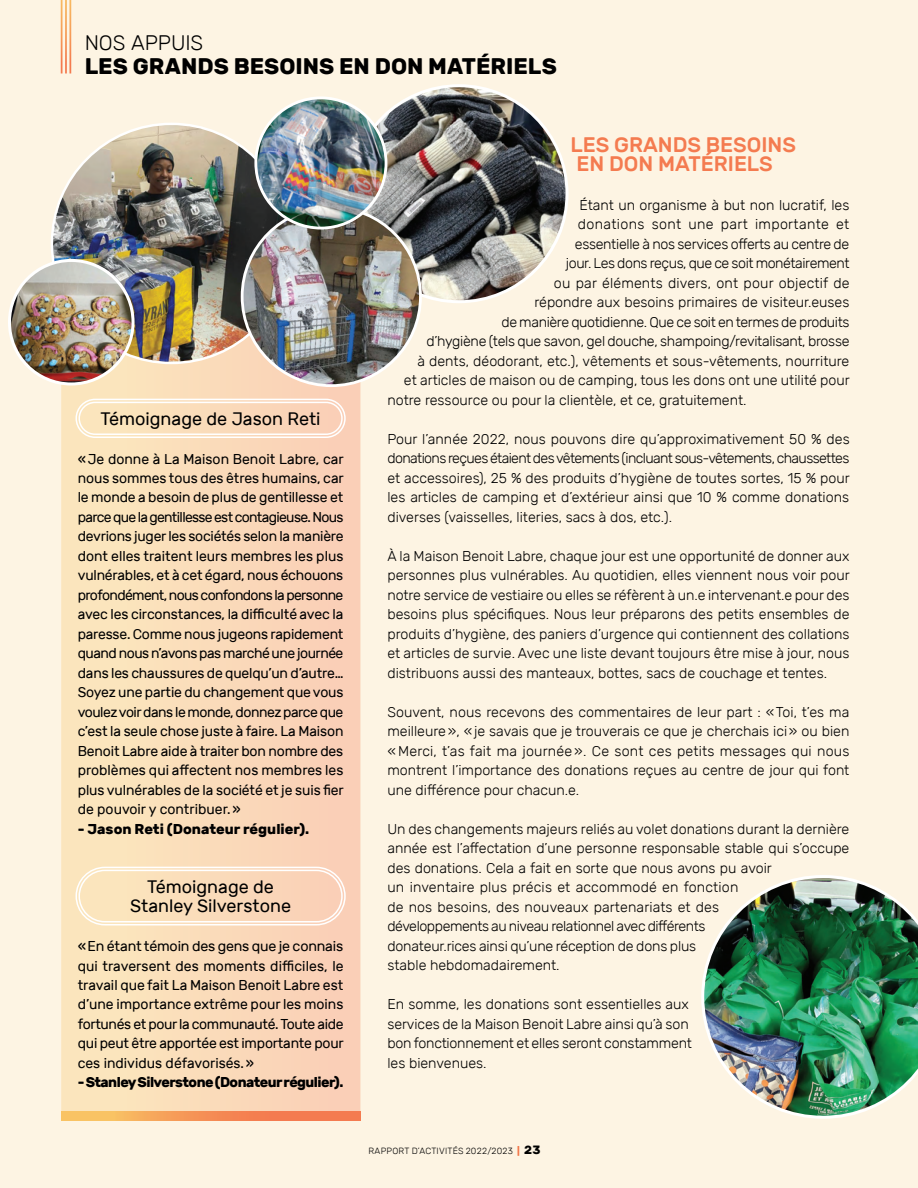
<style>
.page{position:relative;width:918px;height:1188px;background:#fdf4e3}
.page>*{position:absolute;margin:0;border:0;box-sizing:border-box;transform-origin:0 0}
.t1{font:700 22.5px "Rubik";color:#000}
.t2{font:500 21px/19.5px "Rubik";color:#f47b50}
.t3{font:300 21px "Rubik";color:#000}
.t4{font:18px/19.5px "Rubik";color:#000;text-align:center}
.t5{font:300 14.25px/19.5px "Rubik";color:#000;text-align:justify}
.t6{font:14.25px/19.5px "Rubik";letter-spacing:-.005em;color:#000;text-align:justify}
.t7{font:300 14.25px "Rubik";letter-spacing:-.02em;color:#000}
.t8{font:300 14.25px "Rubik";letter-spacing:-.025em;color:#000}
.t9{font:300 14.25px "Rubik";letter-spacing:-.03em;color:#000}
.t10{font:700 14.25px "Rubik";letter-spacing:-.04em;color:#000}
.t11{font:300 14.25px "Rubik";letter-spacing:.025em;color:#000}
.t12{font:700 14.25px "Rubik";color:#000}
.t13{font:300 9px "Rubik";letter-spacing:.02em;color:#000}
.s1{font-weight:700;color:#f47b50}
.s2{font-weight:700;font-size:12px}
</style>
<div class="page">
<div style="left:61px;top:207px;width:299px;height:913px;background:#fadaba;border-radius:7px"></div>
<hr style="left:69px;top:0;width:2px;height:74px;background:#fff">
<hr style="left:65px;top:0;width:2px;height:74px;background:#fff">
<hr style="left:61px;top:0;width:2px;height:74px;background:#fff">
<div style="left:75px;top:399px;width:271px;height:39px;border:1px solid #fff;border-radius:19px"></div>
<div style="left:78px;top:402px;width:265px;height:33px;border:1px solid #fff;border-radius:16px"></div>
<div style="left:75px;top:867px;width:271px;height:58px;border:1px solid #fff;border-radius:29px"></div>
<div style="left:78px;top:870px;width:265px;height:52px;border:1px solid #fff;border-radius:26px"></div>
<img style="left:351px;top:86px;width:216px;height:216px;border-radius:108px">
<img style="left:52px;top:124px;width:239px;height:239px;border-radius:120px">
<img style="left:701px;top:875px;width:217px;height:244px">
<img style="left:242px;top:207px;width:178px;height:179px;border-radius:89px">
<img style="left:9px;top:260px;width:124px;height:124px;border-radius:62px">
<div style="left:8px;top:259px;width:127px;height:127px;border:3px solid #fff;border-radius:50%"></div>
<img style="left:256px;top:98px;width:130px;height:130px;border-radius:65px">
<div style="left:254px;top:96px;width:133px;height:133px;border:3px solid #fff;border-radius:50%"></div>
<svg style="left:61px;top:1112px;width:299px;height:8px;background:#f59657"></svg>
<h2 class="t3" style="left:85px;top:30px;width:120px">NOS APPUIS</h2>
<h1 class="t1" style="left:85px;top:52px;width:474px">LES GRANDS BESOINS EN DON MATÉRIELS</h1>
<p class="t4" style="left:101px;top:409px;width:222px">Témoignage de Jason Reti</p>
<p class="t6" style="left:78px;top:449px;width:268px">«Je donne à La Maison Benoit Labre, car nous sommes tous des êtres humains, car le monde a besoin de plus de gentillesse et parce que la gentillesse est contagieuse. Nous devrions juger les sociétés selon la manière dont elles traitent leurs membres les plus vulnérables, et à cet égard, nous échouons profondément, nous confondons la personne avec les circonstances, la difficulté avec la paresse. Comme nous jugeons rapidement quand nous n’avons pas marché une journée dans les chaussures de quelqu’un d’autre… Soyez une partie du changement que vous voulez voir dans le monde, donnez parce que c’est la seule chose juste à faire. La Maison Benoit Labre aide à traiter bon nombre des problèmes qui affectent nos membres les plus vulnérables de la société et je suis fier de pouvoir y contribuer.»</p>
<p class="t12" style="left:78px;top:821px;width:233px">- Jason Reti (Donateur régulier).</p>
<p class="t4" style="left:130px;top:877px;width:163px">Témoignage de<br>Stanley Silverstone</p>
<p class="t6" style="left:78px;top:937px;width:268px">«En étant témoin des gens que je connais qui traversent des moments difficiles, le travail que fait La Maison Benoit Labre est d’une importance extrême pour les moins fortunés et pour la communauté. Toute aide qui peut être apportée est importante pour ces individus défavorisés.»</p>
<p class="t10" style="left:78px;top:1074px;width:267px">- Stanley Silverstone (Donateur régulier).</p>
<h2 class="t2" style="left:570px;top:135px;width:227px">LES GRANDS BESOINS<br>EN DON MATÉRIELS</h2>
<p class="t5" style="left:579px;top:195px;width:271px">Étant un organisme à but non lucratif, les</p>
<p class="t11" style="left:578px;top:217px;width:273px">donations sont une part importante et</p>
<p class="t7" style="left:575px;top:236px;width:276px">essentielle à nos services offerts au centre de</p>
<p class="t9" style="left:566px;top:256px;width:285px">jour. Les dons reçus, que ce soit monétairement</p>
<p class="t5" style="left:554px;top:273px;width:297px">ou par éléments divers, ont pour objectif de</p>
<p class="t5" style="left:534px;top:293px;width:316px">répondre aux besoins primaires de visiteur.euses</p>
<p class="t8" style="left:501px;top:314px;width:350px">de manière quotidienne. Que ce soit en termes de produits</p>
<p class="t7" style="left:426px;top:334px;width:425px">d’hygiène (tels que savon, gel douche, shampoing/revitalisant, brosse</p>
<p class="t5" style="left:417px;top:351px;width:433px">à dents, déodorant, etc.), vêtements et sous-vêtements, nourriture</p>
<p class="t5" style="left:404px;top:371px;width:447px">et articles de maison ou de camping, tous les dons ont une utilité pour</p>
<p class="t5" style="left:387px;top:390px;width:361px">notre ressource ou pour la clientèle, et ce, gratuitement.</p>
<p class="t5" style="left:387px;top:429px;width:464px">Pour l’année 2022, nous pouvons dire qu’approximativement 50 % des donations reçues étaient des vêtements (incluant sous-vêtements, chaussettes et accessoires), 25 % des produits d’hygiène de toutes sortes, 15 % pour les articles de camping et d’extérieur ainsi que 10 % comme donations diverses (vaisselles, literies, sacs à dos, etc.).</p>
<p class="t5" style="left:387px;top:546px;width:464px">À la Maison Benoit Labre, chaque jour est une opportunité de donner aux personnes plus vulnérables. Au quotidien, elles viennent nous voir pour notre service de vestiaire ou elles se réfèrent à un.e intervenant.e pour des besoins plus spécifiques. Nous leur préparons des petits ensembles de produits d’hygiène, des paniers d’urgence qui contiennent des collations et articles de survie. Avec une liste devant toujours être mise à jour, nous distribuons aussi des manteaux, bottes, sacs de couchage et tentes.</p>
<p class="t5" style="left:387px;top:702px;width:464px">Souvent, nous recevons des commentaires de leur part : «Toi, t’es ma meilleure», «je savais que je trouverais ce que je cherchais ici» ou bien «Merci, t’as fait ma journée ». Ce sont ces petits messages qui nous montrent l’importance des donations reçues au centre de jour qui font une différence pour chacun.e.</p>
<p class="t5" style="left:387px;top:819px;width:464px;text-align:left">Un des changements majeurs reliés au volet donations durant la dernière année est l’affectation d’une personne responsable stable qui s’occupe des donations. Cela a fait en sorte que nous avons pu avoir<br>un inventaire plus précis et accommodé en fonction<br>de nos besoins, des nouveaux partenariats et des<br>développements au niveau relationnel avec différents<br>donateur.rices ainsi qu’une réception de dons plus<br>stable hebdomadairement.</p>
<p class="t5" style="left:387px;top:995px;width:306px;text-align:left">En somme, les donations sont essentielles aux services de la Maison Benoit Labre ainsi qu’à son bon fonctionnement et elles seront constamment les bienvenues.</p>
<p class="t13" style="left:368px;top:1146px;width:174px">RAPPORT D’ACTIVITÉS 2022/2023 <span class="s1">|</span> <span class="s2">23</span></p>
</div>
